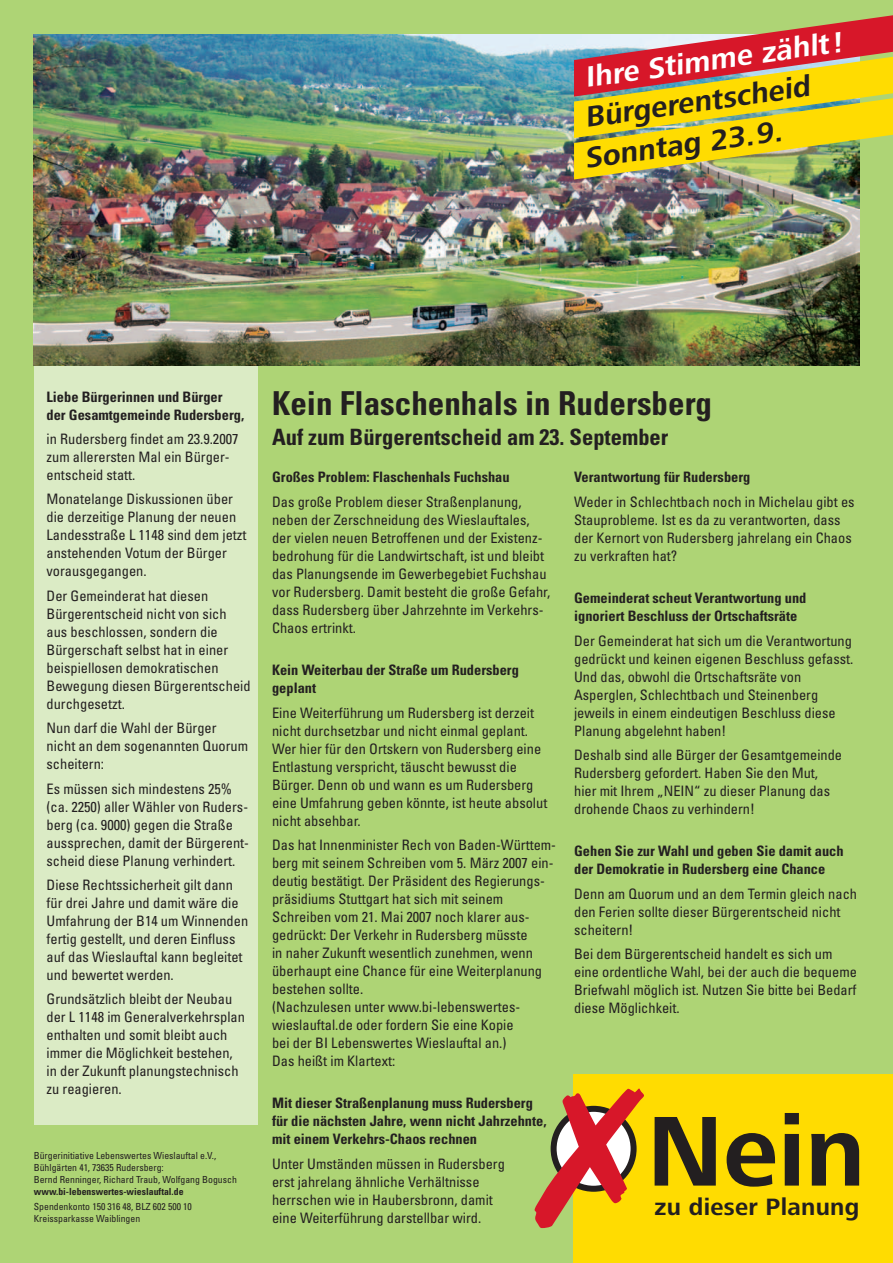
<style>
.page{position:relative;width:893px;height:1263px;background:#fff}
.page>*{position:absolute;margin:0;border:0;box-sizing:border-box;transform-origin:0 0}
.t1{font:700 condensed 33px "Univers";color:#231f20}
.t2{font:700 30px "Frutiger Next LT";color:#231f20}
.t3{font:700 30px "Frutiger Next LT";color:#fff}
.t4{font:700 24.45px "Frutiger Next LT";letter-spacing:.01em;color:#231f20}
.t5{font:700 condensed 22.5px "Univers";color:#231f20}
.t6{font:condensed 14.4px/18px "Univers";color:#231f20}
.t7{font:700 condensed 14.4px/18px "Univers";color:#231f20}
.t8{font:condensed 9.75px/11.7px "Univers";color:#231f20}
.t9{font:700 condensed 9.75px "Univers";color:#231f20}
</style>
<div class="page">
<div style="left:0;top:0;width:892px;height:1263px;background:#aed475"></div>
<div style="left:573px;top:1074px;width:319px;height:189px;background:#ffdc01"></div>
<div style="left:34px;top:34px;width:223px;height:1090px;background:#dbebc5"></div>
<img style="left:34px;top:34px;width:825px;height:332px">
<img style="left:574px;top:15px;width:318px;height:165px">
<svg style="left:654px;top:1113px;width:205px;height:74px"></svg>
<svg style="left:534px;top:1089px;width:110px;height:139px"></svg>
<h2 class="t3" style="left:583px;top:66px;width:260px;rotate:-8deg">Ihre Stimme zählt!</h2>
<h2 class="t2" style="left:583px;top:106px;width:228px;rotate:-8deg">Bürgerentscheid</h2>
<h2 class="t2" style="left:583px;top:146px;width:200px;rotate:-8deg">Sonntag 23.9.</h2>
<p class="t7" style="left:47px;top:389px;width:199px">Liebe Bürgerinnen und Bürger der Gesamtgemeinde Rudersberg,</p>
<p class="t6" style="left:47px;top:431px;width:193px">in Rudersberg findet am 23.9.2007 zum allerersten Mal ein Bürger&shy;entscheid statt.</p>
<p class="t6" style="left:47px;top:492px;width:201px">Monatelange Diskussionen über die derzeitige Planung der neuen<br>Landesstraße L 1148 sind dem jetzt anstehenden Votum der Bürger vorausgegangen.</p>
<p class="t6" style="left:47px;top:588px;width:205px">Der Gemeinderat hat diesen<br>Bürgerentscheid nicht von sich aus beschlossen, sondern die<br>Bürgerschaft selbst hat in einer beispiellosen demokratischen<br>Bewegung diesen Bürgerentscheid durchgesetzt.</p>
<p class="t6" style="left:47px;top:720px;width:203px">Nun darf die Wahl der Bürger nicht an dem sogenannten Quorum scheitern:</p>
<p class="t6" style="left:47px;top:781px;width:204px">Es müssen sich mindestens 25% (ca. 2250) aller Wähler von Ruders&shy;berg (ca. 9000) gegen die Straße aussprechen, damit der Bürgerent&shy;scheid diese Planung verhindert.</p>
<p class="t6" style="left:47px;top:877px;width:203px">Diese Rechtssicherheit gilt dann für drei Jahre und damit wäre die<br>Umfahrung der B14 um Winnenden fertig gestellt, und deren Einfluss auf das Wieslauftal kann begleitet und bewertet werden.</p>
<p class="t6" style="left:47px;top:991px;width:200px">Grundsätzlich bleibt der Neubau der L 1148 im Generalverkehrsplan enthalten und somit bleibt auch immer die Möglichkeit bestehen, in der Zukunft planungstechnisch zu reagieren.</p>
<p class="t8" style="left:34px;top:1151px;width:204px">Bürgerinitiative Lebenswertes Wieslauftal e.V.,<br>Bühlgärten 41, 73635 Rudersberg:<br>Bernd Renninger, Richard Traub, Wolfgang Bogusch</p>
<p class="t9" style="left:34px;top:1187px;width:151px">www.bi-lebenswertes-wieslauftal.de</p>
<p class="t8" style="left:34px;top:1202px;width:160px">Spendenkonto 150 316 48, BLZ 602 500 10<br>Kreissparkasse Waiblingen</p>
<h1 class="t1" style="left:272px;top:391px;width:441px">Kein Flaschenhals in Rudersberg</h1>
<h3 class="t5" style="left:272px;top:429px;width:398px">Auf zum Bürgerentscheid am 23. September</h3>
<p class="t7" style="left:272px;top:470px;width:239px">Großes Problem: Flaschenhals Fuchshau</p>
<p class="t6" style="left:272px;top:494px;width:280px">Das große Problem dieser Straßenplanung, neben der Zerschneidung des Wieslauftales, der vielen neuen Betroffenen und der Existenz&shy;bedrohung für die Landwirtschaft, ist und bleibt das Planungsende im Gewerbegebiet Fuchshau vor Rudersberg. Damit besteht die große Gefahr, dass Rudersberg über Jahrzehnte im Verkehrs-Chaos ertrinkt.</p>
<p class="t7" style="left:272px;top:663px;width:248px">Kein Weiterbau der Straße um Rudersberg geplant</p>
<p class="t6" style="left:272px;top:705px;width:277px">Eine Weiterführung um Rudersberg ist derzeit nicht durchsetzbar und nicht einmal geplant.<br>Wer hier für den Ortskern von Rudersberg eine Entlastung verspricht, täuscht bewusst die Bürger. Denn ob und wann es um Rudersberg eine Umfahrung geben könnte, ist heute absolut nicht absehbar.</p>
<p class="t6" style="left:272px;top:837px;width:285px">Das hat Innenminister Rech von Baden-Württem&shy;berg mit seinem Schreiben vom 5. März 2007 ein&shy;deutig bestätigt. Der Präsident des Regierungs&shy;präsidiums Stuttgart hat sich mit seinem Schreiben vom 21. Mai 2007 noch klarer aus&shy;gedrückt: Der Verkehr in Rudersberg müsste<br>in naher Zukunft wesentlich zunehmen, wenn überhaupt eine Chance für eine Weiterplanung bestehen sollte.<br>(Nachzulesen unter www.bi-lebenswertes&shy;wieslauftal.de oder fordern Sie eine Kopie<br>bei der BI Lebenswertes Wieslauftal an.)<br>Das heißt im Klartext:</p>
<p class="t7" style="left:272px;top:1096px;width:276px">Mit dieser Straßenplanung muss Rudersberg für die nächsten Jahre, wenn nicht Jahrzehnte, mit einem Verkehrs-Chaos rechnen</p>
<p class="t6" style="left:272px;top:1156px;width:234px">Unter Umständen müssen in Rudersberg erst jahrelang ähnliche Verhältnisse herrschen wie in Haubersbronn, damit eine Weiterführung darstellbar wird.</p>
<p class="t7" style="left:574px;top:470px;width:178px">Verantwortung für Rudersberg</p>
<p class="t6" style="left:574px;top:494px;width:282px">Weder in Schlechtbach noch in Michelau gibt es Stauprobleme. Ist es da zu verantworten, dass der Kernort von Rudersberg jahrelang ein Chaos zu verkraften hat?</p>
<p class="t7" style="left:574px;top:591px;width:234px">Gemeinderat scheut Verantwortung und ignoriert Beschluss der Ortschaftsräte</p>
<p class="t6" style="left:574px;top:633px;width:281px">Der Gemeinderat hat sich um die Verantwortung gedrückt und keinen eigenen Beschluss gefasst.<br>Und das, obwohl die Ortschaftsräte von Asperglen, Schlechtbach und Steinenberg jeweils in einem eindeutigen Beschluss diese Planung abgelehnt haben!</p>
<p class="t6" style="left:574px;top:747px;width:269px">Deshalb sind alle Bürger der Gesamtgemeinde Rudersberg gefordert. Haben Sie den Mut, hier mit Ihrem „NEIN“ zu dieser Planung das drohende Chaos zu verhindern!</p>
<p class="t7" style="left:574px;top:844px;width:271px">Gehen Sie zur Wahl und geben Sie damit auch der Demokratie in Rudersberg eine Chance</p>
<p class="t6" style="left:574px;top:886px;width:284px">Denn am Quorum und an dem Termin gleich nach den Ferien sollte dieser Bürgerentscheid nicht scheitern!</p>
<p class="t6" style="left:574px;top:946px;width:284px">Bei dem Bürgerentscheid handelt es sich um eine ordentliche Wahl, bei der auch die bequeme Briefwahl möglich ist. Nutzen Sie bitte bei Bedarf diese Möglichkeit.</p>
<h3 class="t4" style="left:654px;top:1198px;width:206px">zu dieser Planung</h3>
</div>
